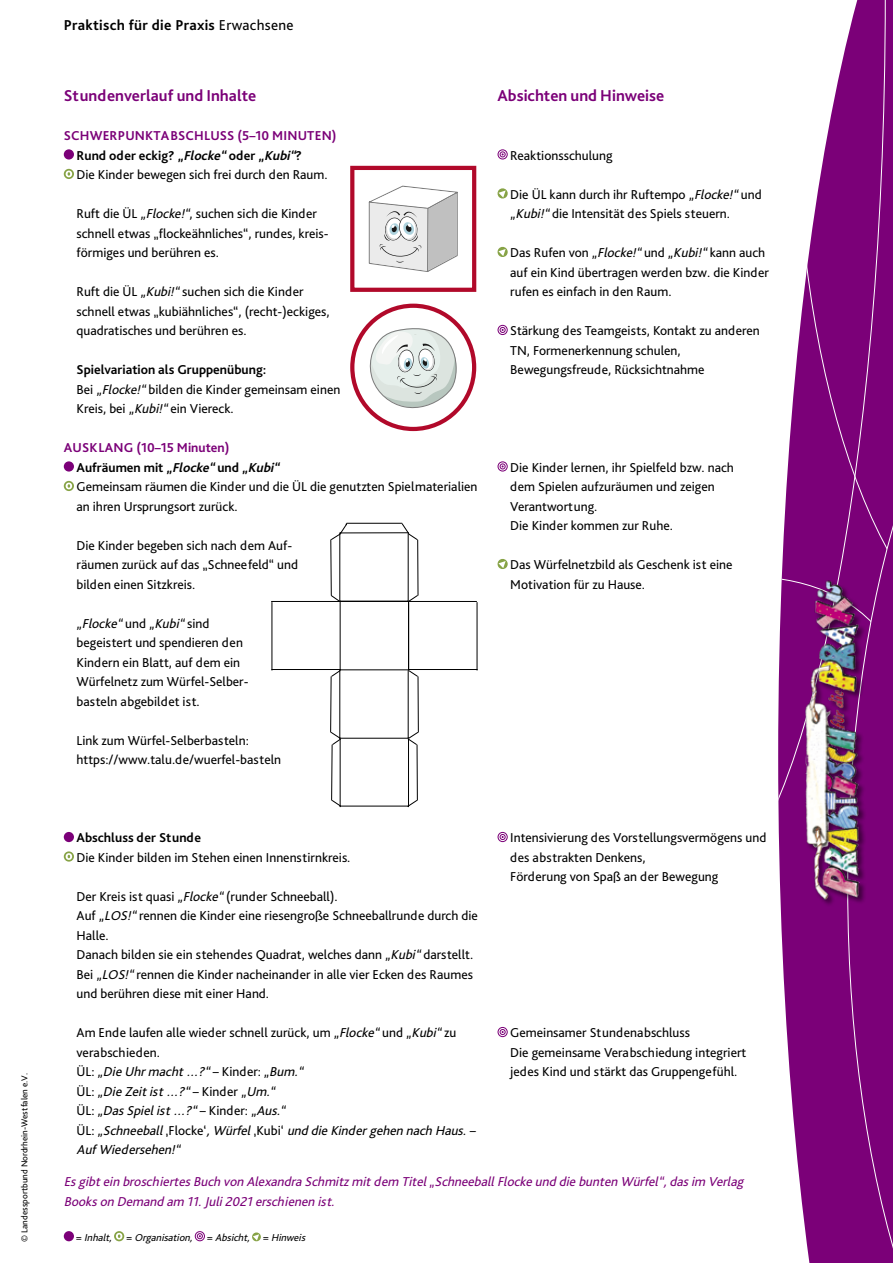
<style>
.page{position:relative;width:893px;height:1263px;background:#fff}
.page>*{position:absolute;margin:0;border:0;box-sizing:border-box;transform-origin:0 0}
.t1{font:700 16.5px "Bliss Pro";color:#7b0078}
.t2{font:700 15px "Bliss Pro";letter-spacing:.02em;color:#000}
.t3{font:13.5px/19.5px "Bliss Pro";color:#000}
.t4{font:italic 13.5px/19.5px "Bliss Pro";color:#000}
.t5{font:italic 13.5px/19.5px "Bliss Pro";color:#7b0078}
.t6{font:13.5px "Arial";color:#000}
.t7{font:700 13.5px "Bliss Pro";color:#000}
.t8{font:italic 10.5px "Bliss Pro";color:#000}
.t9{font:9px "Bliss Pro";color:#000}
.s1{font-weight:400}
.s2{font-weight:700;color:#7b0078}
.s3{font-weight:700}
.s4{font-weight:700;font-style:italic}
.s5{font-style:italic}
.s6{font-style:normal}
</style>
<div class="page">
<hr style="left:477px;top:602px;width:1px;height:67px;background:#000">
<hr style="left:272px;top:602px;width:1px;height:67px;background:#000">
<hr style="left:271px;top:601px;width:69px;height:1px;background:#000">
<hr style="left:272px;top:669px;width:68px;height:1px;background:#000">
<hr style="left:409px;top:669px;width:68px;height:1px;background:#000">
<svg style="left:330px;top:523px;width:89px;height:284px"></svg>
<hr style="left:408px;top:601px;width:69px;height:1px;background:#000">
<div style="left:350px;top:166px;width:126px;height:126px;border:4px solid #b1092a"></div>
<div style="left:64px;top:149px;width:10px;height:11px;background:#7b0078;border-radius:50%"></div>
<svg style="left:64px;top:169px;width:10px;height:10px"></svg>
<svg style="left:66px;top:171px;width:6px;height:6px"></svg>
<div style="left:64px;top:461px;width:10px;height:11px;background:#7b0078;border-radius:50%"></div>
<svg style="left:64px;top:481px;width:10px;height:10px"></svg>
<svg style="left:66px;top:483px;width:6px;height:6px"></svg>
<div style="left:64px;top:832px;width:10px;height:10px;background:#7b0078;border-radius:50%"></div>
<svg style="left:64px;top:851px;width:10px;height:11px"></svg>
<svg style="left:66px;top:853px;width:6px;height:7px"></svg>
<svg style="left:497px;top:149px;width:11px;height:11px"></svg>
<svg style="left:497px;top:188px;width:11px;height:11px"></svg>
<svg style="left:497px;top:246px;width:11px;height:11px"></svg>
<svg style="left:497px;top:325px;width:11px;height:10px"></svg>
<svg style="left:497px;top:461px;width:11px;height:11px"></svg>
<svg style="left:497px;top:559px;width:11px;height:10px"></svg>
<svg style="left:497px;top:832px;width:11px;height:10px"></svg>
<svg style="left:497px;top:1027px;width:11px;height:10px"></svg>
<svg style="left:803px;top:0;width:90px;height:301px"></svg>
<svg style="left:778px;top:301px;width:115px;height:962px"></svg>
<img style="left:805px;top:574px;width:62px;height:335px">
<div style="left:64px;top:1231px;width:10px;height:10px;background:#7b0078;border-radius:50%"></div>
<svg style="left:114px;top:1231px;width:10px;height:10px"></svg>
<svg style="left:116px;top:1233px;width:6px;height:6px"></svg>
<svg style="left:195px;top:1231px;width:10px;height:10px"></svg>
<svg style="left:252px;top:1232px;width:9px;height:10px"></svg>
<svg style="left:368px;top:326px;width:89px;height:85px"></svg>
<div style="left:350px;top:304px;width:126px;height:127px;border:4px solid #b1092a;border-radius:50%"></div>
<svg style="left:368px;top:185px;width:90px;height:87px"></svg>
<p class="t9" style="left:19px;top:1242px;width:170px;rotate:-90deg">© Landessportbund Nordrhein-Westfalen e.V.</p>
<p class="t2" style="left:64px;top:16px;width:231px">Praktisch für die Praxis <span class="s1">Erwachsene</span></p>
<p class="t1" style="left:64px;top:85px;width:194px">Stundenverlauf und Inhalte</p>
<p class="t3" style="left:77px;top:125px;width:262px;text-indent:-13px"><span class="s2">SCHWERPUNKTABSCHLUSS (5–10 MINUTEN)<br></span><span class="s3">Rund oder eckig?</span> <span class="s4">„Flocke“</span><span class="s3">oder</span> <span class="s4">„Kubi“</span><span class="s3">?<br></span>Die Kinder bewegen sich frei durch den Raum.</p>
<p class="t3" style="left:77px;top:203px;width:254px">Ruft die ÜL <span class="s5">„Flocke!“</span>, suchen sich die Kinder schnell etwas „flockeähnliches“, rundes, kreis&shy;förmiges und berühren es.</p>
<p class="t3" style="left:77px;top:281px;width:255px">Ruft die ÜL <span class="s5">„Kubi!“</span>suchen sich die Kinder schnell etwas „kubiähnliches“, (recht-)eckiges, quadratisches und berühren es.</p>
<p class="t3" style="left:77px;top:359px;width:265px"><span class="s3">Spielvariation als Gruppenübung:<br></span>Bei <span class="s5">„Flocke!“</span>bilden die Kinder gemeinsam einen<br>Kreis, bei <span class="s5">„Kubi!“</span>ein Viereck.</p>
<p class="t3" style="left:77px;top:437px;width:402px;text-indent:-13px"><span class="s2">AUSKLANG (10–15 Minuten)<br></span><span class="s3">Aufräumen mit</span> <span class="s4">„Flocke“</span><span class="s3">und</span> <span class="s4">„Kubi“<br></span>Gemeinsam räumen die Kinder und die ÜL die genutzten Spielmaterialien an ihren Ursprungsort zurück.</p>
<p class="t3" style="left:77px;top:535px;width:223px">Die Kinder begeben sich nach dem Auf&shy;räumen zurück auf das „Schneefeld“ und bilden einen Sitzkreis.</p>
<p class="t3" style="left:77px;top:613px;width:174px"><span class="s5">„Flocke“</span>u n d <span class="s5">„Kubi“</span>si n d begeistert und spendieren den<br>Kindern ein Blatt, auf dem ein<br>Würfelnetz zum Würfel-Selber&shy;basteln abgebildet ist.</p>
<p class="t3" style="left:77px;top:730px;width:206px">Link zum Würfel-Selberbasteln: https://www.talu.de/wuerfel-basteln</p>
<p class="t6" style="left:247px;top:480px;width:217px">Würfel leer, bemalen, kleben, fertig!</p>
<p class="t1" style="left:497px;top:85px;width:168px">Absichten und Hinweise</p>
<p class="t3" style="left:510px;top:145px;width:104px">Reaktionsschulung</p>
<p class="t3" style="left:510px;top:184px;width:253px">Die ÜL kann durch ihr Ruftempo <span class="s5">„Flocke!“</span>und <span class="s5">„Kubi!“</span>die Intensität des Spiels steuern.</p>
<p class="t3" style="left:510px;top:242px;width:260px">Das Rufen von <span class="s5">„Flocke!“</span>und <span class="s5">„Kubi!“</span>kann auch auf ein Kind übertragen werden bzw. die Kinder rufen es einfach in den Raum.</p>
<p class="t3" style="left:510px;top:320px;width:251px">Stärkung des Teamgeists, Kontakt zu anderen<br>TN, Formenerkennung schulen,<br>Bewegungsfreude, Rücksichtnahme</p>
<p class="t3" style="left:510px;top:457px;width:225px">Die Kinder lernen, ihr Spielfeld bzw. nach dem Spielen aufzuräumen und zeigen<br>Verantwortung.<br>Die Kinder kommen zur Ruhe.</p>
<p class="t3" style="left:510px;top:554px;width:224px">Das Würfelnetzbild als Geschenk ist eine<br>Motivation für zu Hause.</p>
<p class="t7" style="left:77px;top:829px;width:126px">Abschluss der Stunde</p>
<p class="t3" style="left:77px;top:847px;width:275px">Die Kinder bilden im Stehen einen Innenstirnkreis.</p>
<p class="t3" style="left:77px;top:886px;width:403px">Der Kreis ist quasi <span class="s5">„Flocke“</span>(runder Schneeball).<br>Auf <span class="s5">„LOS!“</span>rennen die Kinder eine riesengroße Schneeballrunde durch die Halle.<br>Danach bilden sie ein stehendes Quadrat, welches dann <span class="s5">„Kubi“</span>darstellt.<br>Bei <span class="s5">„LOS!“</span>rennen die Kinder nacheinander in alle vier Ecken des Raumes und berühren diese mit einer Hand.</p>
<p class="t4" style="left:77px;top:1022px;width:404px"><span class="s6">Am Ende laufen alle wieder schnell zurück, um</span> „Flocke“<span class="s6">und</span> „Kubi“<span class="s6">zu verabschieden.<br>Ü L:</span> „Die Uhrmacht…?“<span class="s6">– Ki n d e r:</span> „Bum.“<br><span class="s6">Ü L:</span> „Die Zeitist…?“<span class="s6">– Ki nd er</span> „Um.“<br><span class="s6">Ü L :</span> „DasSpielist…?“<span class="s6">– Ki n d e r:</span> „Aus.“<br><span class="s6">Ü L :</span> „Schneeball<span class="s6">‚ F l o c ke ‘</span> , Würfel<span class="s6">‚ K u b i ‘</span> und die Kindergehen nach Haus.– AufWiedersehen!“</p>
<p class="t3" style="left:510px;top:827px;width:258px">Intensivierung des Vorstellungsvermögens und des abstrakten Denkens,<br>Förderung von Spaß an der Bewegung</p>
<p class="t3" style="left:510px;top:1022px;width:238px">Gemeinsamer Stundenabschluss<br>Die gemeinsame Verabschiedung integriert jedes Kind und stärkt das Gruppengefühl.</p>
<p class="t5" style="left:64px;top:1172px;width:684px">Esgibtein broschiertesBuch von AlexandraSchmitzmitdem Titel„SchneeballFlocke und die bunten Würfel“,dasim Verlag<br>Bookson Demand am 11.Juli2021erschienen ist.</p>
<p class="t8" style="left:76px;top:1231px;width:233px"><span class="s6">=</span> Inhalt, <span class="s6">=</span> Organisation, <span class="s6">=</span> Absicht, <span class="s6">=</span> Hinweis</p>
</div>
